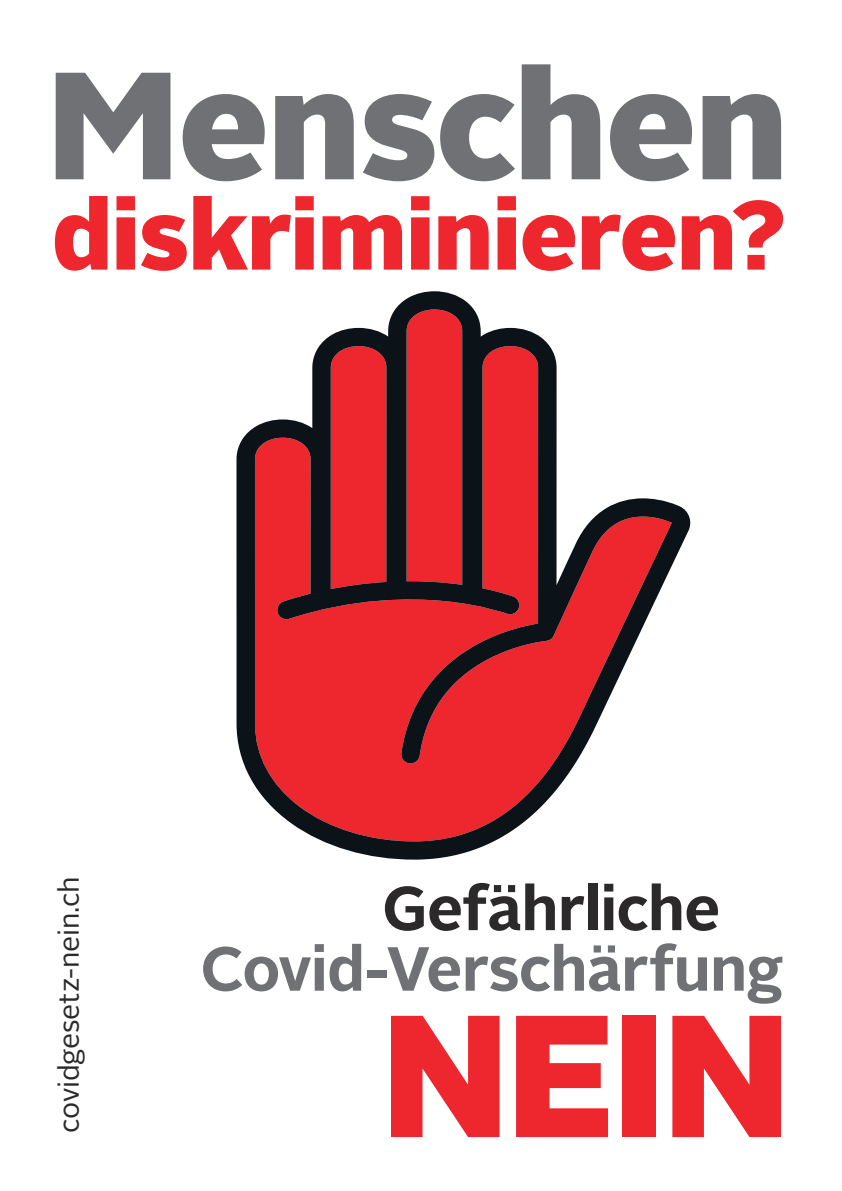
<style>
.page{position:relative;width:842px;height:1191px;background:#fff}
.page>*{position:absolute;margin:0;border:0;box-sizing:border-box;transform-origin:0 0}
.t1{font:900 173.1px "Alright Sans";color:#ed272d}
.t2{font:900 152.2px "Alright Sans";letter-spacing:-.01em;color:#6f7174}
.t3{font:900 97.5px "Alright Sans";letter-spacing:-.01em;color:#ed272d}
.t4{font:700 62.1px "Alright Sans";letter-spacing:-.015em;color:#6f7174}
.t5{font:700 61.8px "Alright Sans";letter-spacing:-.01em;color:#2b292a}
.t6{font:28.5px "Alright Sans";letter-spacing:-.01em;color:#2b292a}
</style>
<div class="page">
<svg style="left:236px;top:291px;width:455px;height:568px;fill:#ed272d"></svg>
<h2 class="t2" style="left:47px;top:64px;width:742px">Menschen</h2>
<h3 class="t3" style="left:52px;top:196px;width:736px">diskriminieren?</h3>
<p class="t6" style="left:57px;top:1132px;width:258px;rotate:-90deg">covidgesetz-nein.ch</p>
<h3 class="t5" style="left:382px;top:883px;width:339px">Gefährliche</h3>
<h3 class="t4" style="left:201px;top:943px;width:584px">Covid-Verschärfung</h3>
<h1 class="t1" style="left:381px;top:1006px;width:411px">NEIN</h1>
</div>
